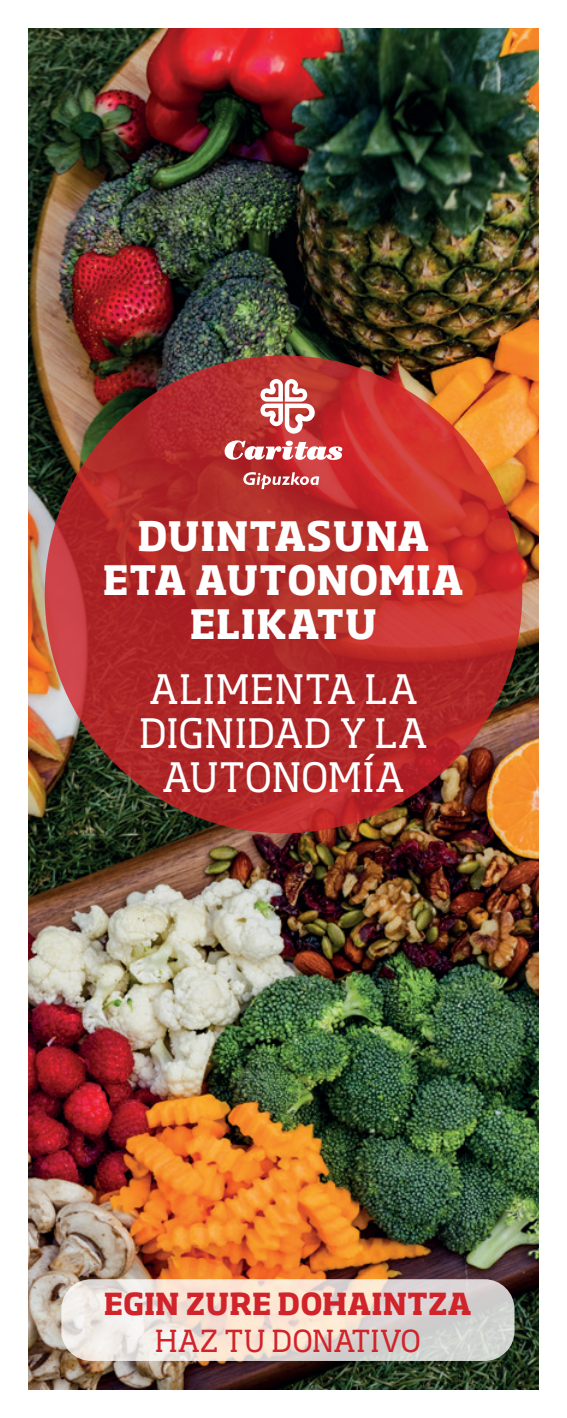
<style>
.page{position:relative;width:567px;height:1418px;background:#fff}
.page>*{position:absolute;margin:0;border:0;box-sizing:border-box;transform-origin:0 0}
.t1{font:40px/44px "Soho Std";letter-spacing:.015em;color:#fff;text-align:center}
.t2{font:700 40px/44px "Soho Std";letter-spacing:.015em;color:#fff;text-align:center}
.t3{font:700 30px "Soho Std";color:#d1232a}
.t4{font:30px "Soho Std";color:#d1232a}
</style>
<div class="page">
<img style="left:28px;top:28px;width:511px;height:1361px">
<svg style="left:45px;top:355px;width:477px;height:478px;background:#b72b2a"></svg>
<svg style="left:224px;top:440px;width:119px;height:20px"></svg>
<svg style="left:260px;top:378px;width:55px;height:56px"></svg>
<svg style="left:243px;top:472px;width:76px;height:17px"></svg>
<svg style="left:61px;top:1279px;width:453px;height:81px;background:#e8ded6"></svg>
<p class="t2" style="left:103px;top:512px;width:363px">DUINTASUNA<br>ETA AUTONOMIA<br>ELIKATU</p>
<p class="t1" style="left:139px;top:666px;width:290px">ALIMENTA LA<br>DIGNIDAD Y LA<br>AUTONOMÍA</p>
<p class="t3" style="left:104px;top:1284px;width:370px">EGIN ZURE DOHAINTZA</p>
<p class="t4" style="left:155px;top:1322px;width:268px">HAZ TU DONATIVO</p>
</div>
